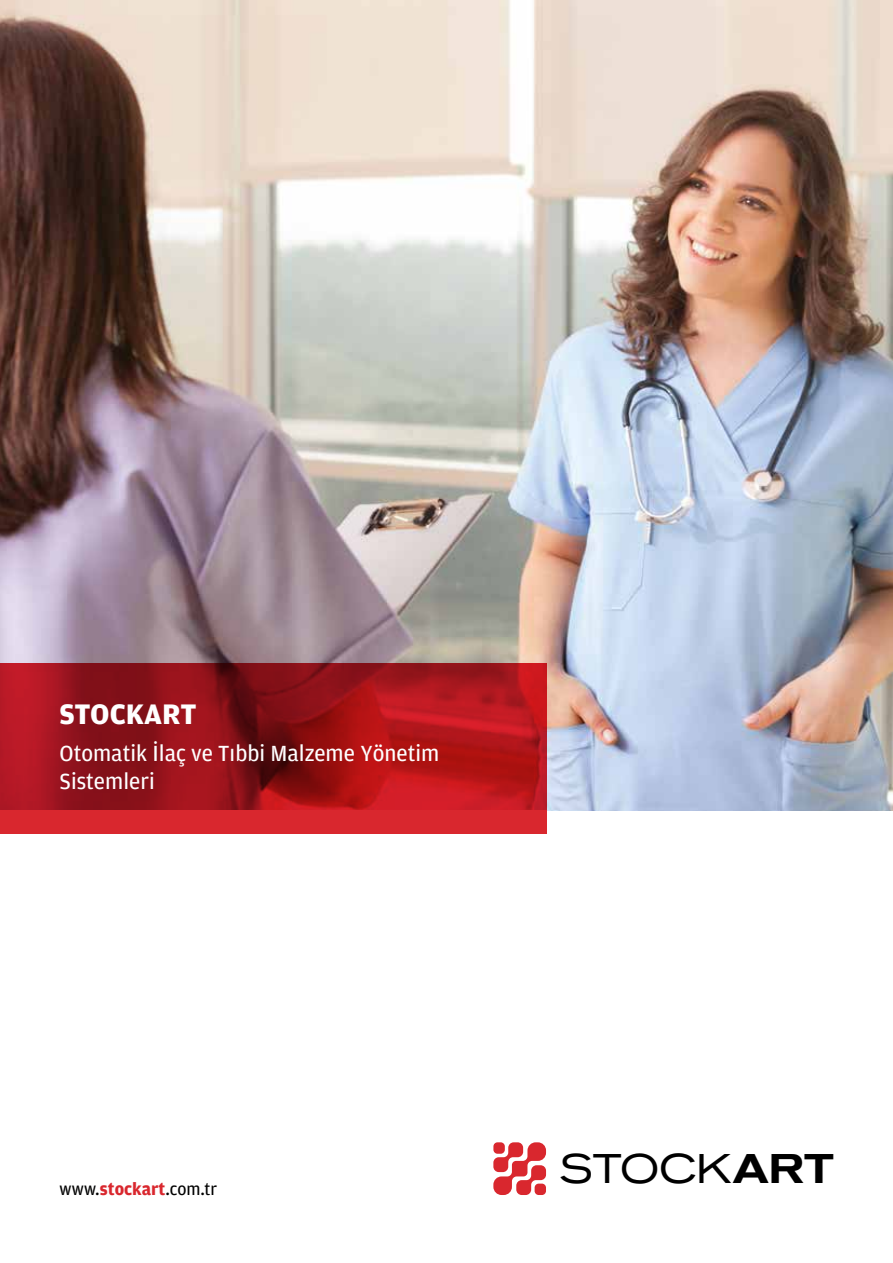
<style>
.page{position:relative;width:893px;height:1263px;background:#fff}
.page>*{position:absolute;margin:0;border:0;box-sizing:border-box;transform-origin:0 0}
.t1{font:41.1px "AG 1 ex";letter-spacing:-.01em;color:#000}
.t2{font:700 30px "Amplitude";color:#fff}
.t3{font:23.25px/27.9px "Amplitude";color:#fff}
.t4{font:18px "Amplitude";color:#000}
.s1{font-weight:700;color:#d9272e}
.s2{font-family:"AG 2 ex"}
</style>
<div class="page">
<img style="left:0;top:0;width:893px;height:810px">
<svg style="left:493px;top:1142px;width:53px;height:53px"></svg>
<svg style="left:0;top:663px;width:546px;height:147px;background:#9e131a"></svg>
<div style="left:0;top:810px;width:546px;height:23px;background:#d9272e"></div>
<p class="t2" style="left:60px;top:697px;width:139px">STOCKART</p>
<p class="t3" style="left:60px;top:739px;width:381px">Otomatik İlaç ve Tıbbi Malzeme Yönetim<br>Sistemleri</p>
<p class="t4" style="left:60px;top:1179px;width:159px">www.<span class="s1">stockart</span>.com.tr</p>
<h1 class="t1" style="left:560px;top:1145px;width:276px">STOCK<span class="s2">ART</span></h1>
</div>
